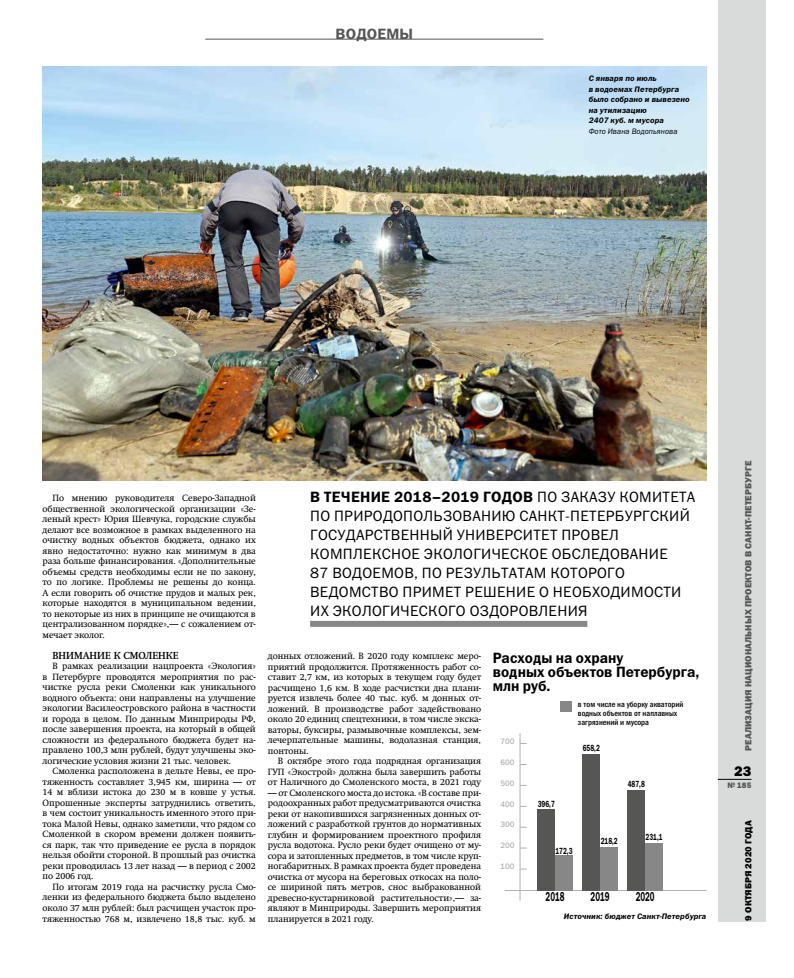
<style>
.page{position:relative;width:794px;height:978px;background:#fff}
.page>*{position:absolute;margin:0;border:0;box-sizing:border-box;transform-origin:0 0}
.t1{font:15px/19px "Franklin Gothic Book ITC";letter-spacing:.02em;color:#000}
.t2{font:15px/14px "Franklin Gothic Demi ITC";color:#000;scale:.95 1}
.t3{font:15px "Franklin Gothic Demi ITC";letter-spacing:.02em;color:#000}
.t4{font:15px "Franklin Gothic Demi ITC";color:#565655}
.t5{font:14px "Franklin Gothic Heavy ITC";color:#000}
.t6{font:13px "Franklin Gothic Demi ITC";color:#000;scale:.6 1}
.t7{font:700 10px "Swift C";color:#000;scale:.95 1}
.t8{font:9px/10.5px "Swift C";color:#000;text-align:justify}
.t9{font:9px "Franklin Gothic Heavy ITC";letter-spacing:.01em;color:#565655}
.t10{font:9px "Franklin Gothic Demi ITC";color:#000;scale:.7 1}
.t11{font:9px "Franklin Gothic Heavy ITC";letter-spacing:.01em;color:#000}
.t12{font:italic 8px/10.5px "Franklin Gothic Demi ITC";letter-spacing:.01em;color:#000}
.t13{font:8px/9px "Franklin Gothic Medi Cond ITC";color:#000}
.t14{font:8px "Franklin Gothic Medium ITC";color:#b1b2b3;scale:.95 1}
.t15{font:italic 8px "Franklin Gothic Book ITC";letter-spacing:.01em;color:#000;scale:.95 1}
.t16{font:8px "Franklin Gothic Heavy ITC";color:#565655;scale:.95 1}
.s1{font-family:"Franklin Gothic Book ITC"}
</style>
<div class="page">
<div style="left:718px;top:0;width:48px;height:921px;background:#d9dada"></div>
<hr style="left:718px;top:779px;width:33px;height:1px;background:#000">
<hr style="left:205px;top:39px;width:338px;height:1px;background:#565655">
<hr style="left:520px;top:733px;width:1px;height:168px;background:#b1b2b3">
<hr style="left:505px;top:890px;width:201px;height:1px;background:#b1b2b3">
<div style="left:538px;top:809px;width:17px;height:82px;background:#565655"></div>
<div style="left:583px;top:754px;width:17px;height:137px;background:#565655"></div>
<div style="left:628px;top:790px;width:17px;height:101px;background:#565655"></div>
<div style="left:555px;top:855px;width:18px;height:36px;background:#868786"></div>
<div style="left:600px;top:847px;width:18px;height:44px;background:#868786"></div>
<div style="left:645px;top:843px;width:18px;height:48px;background:#868786"></div>
<div style="left:560px;top:702px;width:11px;height:10px;background:#868786"></div>
<img style="left:43px;top:67px;width:663px;height:413px">
<div style="left:310px;top:621px;width:277px;height:6px;background:#868786"></div>
<h1 class="t4" style="left:335px;top:24px;width:79px">Водоемы</h1>
<p class="t12" style="left:588px;top:74px;width:103px">С января по июль<br>в водоемах Петербурга было собрано и вывезено на утилизацию<br>2407 куб. м мусора</p>
<p class="t15" style="left:588px;top:127px;width:95px">Фото Ивана Водопьянова</p>
<p class="t8" style="left:43px;top:493px;width:215px;text-indent:10px">По мнению руководителя Северо-Западной общественной экологической организации «Зе&shy;леный крест» Юрия Шевчука, городские службы делают все возможное в рамках выделенного на очистку водных объектов бюджета, однако их явно недостаточно: нужно как минимум в два раза больше финансирования. «Дополнительные объемы средств необходимы если не по закону, то по логике. Проблемы не решены до конца.<br>А если говорить об очистке прудов и малых рек, которые находятся в муниципальном ведении, то некоторые из них в принципе не очищаются в централизованном порядке»,— с сожалением от&shy;мечает эколог.</p>
<p class="t7" style="left:52px;top:649px;width:134px">Внимание к Смоленке</p>
<p class="t8" style="left:43px;top:661px;width:215px;text-indent:10px">В рамках реализации нацпроекта «Экология» в Петербурге проводятся мероприятия по рас&shy;чистке русла реки Смоленки как уникального водного объекта: они направлены на улучшение экологии Василеостровского района в частности и города в целом. По данным Минприроды РФ, после завершения проекта, на который в общей сложности из федерального бюджета будет на&shy;правлено 100,3 млн рублей, будут улучшены эко&shy;логические условия жизни 21 тыс. человек.</p>
<p class="t8" style="left:43px;top:766px;width:215px;text-indent:10px">Смоленка расположена в дельте Невы, ее про&shy;тяженность составляет 3,945 км, ширина — от 14 м вблизи истока до 230 м в ковше у устья.<br>Опрошенные эксперты затруднились ответить, в чем состоит уникальность именного этого при&shy;тока Малой Невы, однако заметили, что рядом со Смоленкой в скором времени должен появить&shy;ся парк, так что приведение ее русла в порядок нельзя обойти стороной. В прошлый раз очистка реки проводилась 13 лет назад — в период с 2002 по 2006 год.</p>
<p class="t8" style="left:43px;top:882px;width:215px;text-indent:10px">По итогам 2019 года на расчистку русла Смо&shy;ленки из федерального бюджета было выделено около 37 млн рублей: был расчищен участок про&shy;тяженностью 768 м, извлечено 18,8 тыс. куб. м</p>
<h1 class="t3" style="left:310px;top:488px;width:386px">В течение 2018–2019 годов <span class="s1">по заказу комитета</span></h1>
<p class="t1" style="left:310px;top:506px;width:381px">по природопользованию Санкт-П етербургский государственный университет провел комплексное экологическое обследование 87 водоемов, по результатам которого ведомство примет решение о необходимости их экологического оздоровления</p>
<p class="t8" style="left:268px;top:651px;width:215px">донных отложений. В 2020 году комплекс меро&shy;приятий продолжится. Протяженность работ со&shy;ставит 2,7 км, из которых в текущем году будет расчищено 1,6 км. В ходе расчистки дна плани&shy;руется извлечь более 40 тыс. куб. м донных от&shy;ложений. В производстве работ задействовано около 20 единиц спецтехники, в том числе экска&shy;ваторы, буксиры, размывочные комплексы, зем&shy;лечерпательные машины, водолазная станция, понтоны.</p>
<p class="t8" style="left:268px;top:756px;width:215px;text-indent:10px">В октябре этого года подрядная организация ГУП «Экострой» должна была завершить работы от Наличного до Смоленского моста, в 2021 году</p>
<p class="t8" style="left:268px;top:787px;width:215px">— от Смоленского моста до истока. «В составе при&shy;родоохранных работ предусматриваются очистка реки от накопившихся загрязненных донных от&shy;ложений с разработкой грунтов до нормативных глубин и формированием проектного профиля русла водотока. Русло реки будет очищено от му&shy;сора и затопленных предметов, в том числе круп&shy;ногабаритных. В рамках проекта будет проведена очистка от мусора на береговых откосах на поло&shy;се шириной пять метров, снос выбракованной древесно-кустарниковой растительности»,— за&shy;являют в Минприроды. Завершить мероприятия планируется в 2021 году.</p>
<h1 class="t2" style="left:493px;top:651px;width:219px">Расходы на охрану<br>водных объектов Петербурга, млн руб.</h1>
<p class="t14" style="left:500px;top:736px;width:16px">700</p>
<p class="t14" style="left:500px;top:778px;width:16px">500</p>
<p class="t14" style="left:500px;top:757px;width:16px">600</p>
<p class="t14" style="left:500px;top:799px;width:16px">400</p>
<p class="t14" style="left:500px;top:820px;width:16px">300</p>
<p class="t14" style="left:500px;top:841px;width:16px">200</p>
<p class="t14" style="left:500px;top:862px;width:16px">100</p>
<p class="t13" style="left:578px;top:700px;width:107px">в том числе на уборку акваторий водных объектов от наплавных загрязнений и мусора</p>
<p class="t10" style="left:583px;top:743px;width:26px">658,2</p>
<p class="t10" style="left:538px;top:798px;width:26px">396,7</p>
<p class="t10" style="left:555px;top:845px;width:26px">172,3</p>
<p class="t10" style="left:628px;top:778px;width:26px">487,8</p>
<p class="t10" style="left:600px;top:836px;width:26px">218,2</p>
<p class="t10" style="left:645px;top:832px;width:26px">231,1</p>
<h3 class="t6" style="left:545px;top:888px;width:33px">2018</h3>
<h3 class="t6" style="left:590px;top:888px;width:33px">2019</h3>
<h3 class="t6" style="left:635px;top:888px;width:33px">2020</h3>
<p class="t12" style="left:564px;top:911px;width:144px">Источник: бюджет Санкт-Петербурга</p>
<p class="t9" style="left:743px;top:751px;width:292px;rotate:-90deg">Реализация национальных проектов в Санкт-Петербурге</p>
<h2 class="t5" style="left:734px;top:763px;width:19px">23</h2>
<p class="t16" style="left:727px;top:780px;width:27px">№ 185</p>
<p class="t11" style="left:743px;top:921px;width:102px;rotate:-90deg">9 октября 2020 года</p>
</div>
